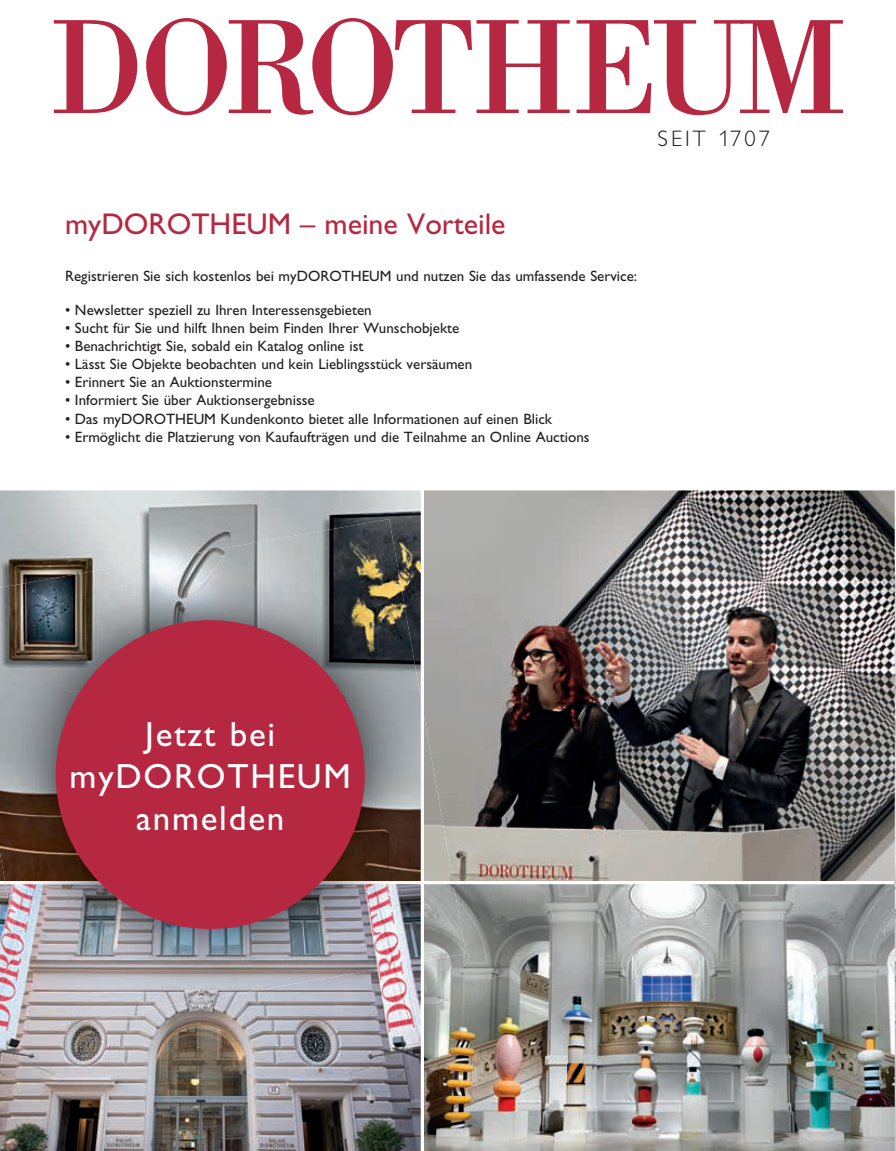
<style>
.page{position:relative;width:896px;height:1151px;background:#fff}
.page>*{position:absolute;margin:0;border:0;box-sizing:border-box;transform-origin:0 0}
.t1{font:34.95px/42px "Gill Alt One";letter-spacing:.05em;color:#fff;text-align:center}
.t2{font:30px "Gill Alt One";color:#b62841}
.t3{font:300 22.5px "Gill Alt One";letter-spacing:.135em;color:#231f20}
.t4{font:15px "Gill Alt One";color:#231f20}
</style>
<div class="page">
<img style="left:894px;top:575px;width:1px;height:573px">
<svg style="left:54px;top:20px;width:83px;height:93px"></svg>
<svg style="left:146px;top:18px;width:423px;height:97px"></svg>
<svg style="left:576px;top:20px;width:266px;height:95px"></svg>
<img style="left:0;top:490px;width:420px;height:83px">
<img style="left:0;top:884px;width:420px;height:267px">
<img style="left:424px;top:490px;width:470px;height:391px">
<img style="left:424px;top:884px;width:470px;height:267px">
<img style="left:84px;top:519px;width:336px;height:362px">
<img style="left:0;top:573px;width:85px;height:308px">
<img style="left:6px;top:884px;width:414px;height:146px">
<img style="left:424px;top:716px;width:29px;height:165px">
<img style="left:424px;top:884px;width:42px;height:77px">
<svg style="left:43px;top:607px;width:334px;height:334px;background:#9f3f50"></svg>
<h3 class="t3" style="left:657px;top:126px;width:114px">SEIT 1707</h3>
<h2 class="t2" style="left:65px;top:206px;width:442px">myDOROTHEUM – meine Vorteile</h2>
<p class="t4" style="left:65px;top:268px;width:573px">Registrieren Sie sich kostenlos bei myDOROTHEUM und nutzen Sie das umfassende Service:</p>
<p class="t4" style="left:65px;top:302px;width:308px">• Newsletter speziell zu Ihren Interessensgebieten</p>
<p class="t4" style="left:65px;top:320px;width:396px">• Sucht für Sie und hilft Ihnen beim Finden Ihrer Wunschobjekte</p>
<p class="t4" style="left:65px;top:338px;width:300px">• Benachrichtigt Sie, sobald ein Katalog online ist</p>
<p class="t4" style="left:65px;top:356px;width:408px">• Lässt Sie Objekte beobachten und kein Lieblingsstück versäumen</p>
<p class="t4" style="left:65px;top:374px;width:208px">• Erinnert Sie an Auktionstermine</p>
<p class="t4" style="left:65px;top:392px;width:251px">• Informiert Sie über Auktionsergebnisse</p>
<p class="t4" style="left:65px;top:410px;width:488px">• Das myDOROTHEUM Kundenkonto bietet alle Informationen auf einen Blick</p>
<p class="t4" style="left:65px;top:428px;width:526px">• Ermöglicht die Platzierung von Kaufaufträgen und die Teilnahme an Online Auctions</p>
<h1 class="t1" style="left:70px;top:713px;width:283px">Jetzt bei myDOROTHEUM anmelden</h1>
</div>
